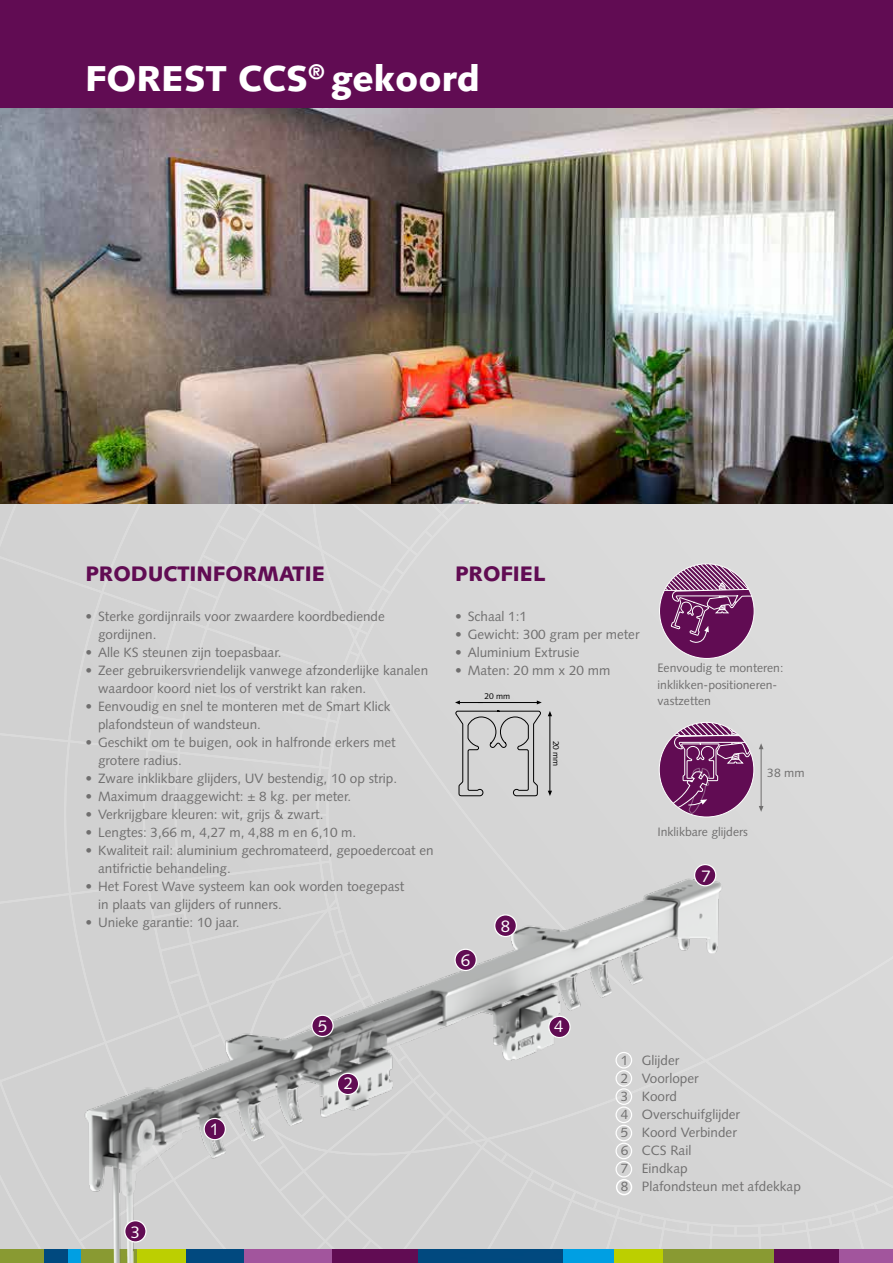
<style>
.page{position:relative;width:893px;height:1263px;background:#fff}
.page>*{position:absolute;margin:0;border:0;box-sizing:border-box;transform-origin:0 0}
.t1{font:900 36px "Syntax";color:#fff}
.t2{font:900 21px "Syntax";color:#610c53}
.t3{font:16.8px "Syntax";color:#fff}
.t4{font:13.5px/18px "Syntax";color:#706f6f}
.t5{font:12.15px/16.2px "Syntax";color:#706f6f}
.t6{font:8.4px "Syntax";color:#000}
</style>
<div class="page">
<div style="left:0;top:504px;width:893px;height:746px;background:#d6d6d6"></div>
<div style="left:0;top:0;width:893px;height:108px;background:#610c53"></div>
<div style="left:836px;top:1250px;width:57px;height:13px;background:#a2559d"></div>
<div style="left:0;top:1250px;width:44px;height:13px;background:#899a32"></div>
<div style="left:68px;top:1250px;width:13px;height:13px;background:#009fe3"></div>
<div style="left:44px;top:1250px;width:24px;height:13px;background:#00497f"></div>
<div style="left:773px;top:1250px;width:66px;height:13px;background:#610c53"></div>
<div style="left:662px;top:1250px;width:112px;height:13px;background:#899a32"></div>
<img style="left:0;top:108px;width:893px;height:396px">
<svg style="left:548px;top:791px;width:4px;height:5px"></svg>
<svg style="left:548px;top:711px;width:4px;height:5px"></svg>
<hr style="left:550px;top:716px;width:1px;height:77px;background:#000">
<svg style="left:455px;top:700px;width:28px;height:4px"></svg>
<svg style="left:537px;top:700px;width:5px;height:4px"></svg>
<hr style="left:478px;top:702px;width:59px;height:1px;background:#000">
<svg style="left:455px;top:711px;width:86px;height:85px"></svg>
<div style="left:659px;top:722px;width:95px;height:95px;background:#610c53;border-radius:50%"></div>
<hr style="left:659px;top:735px;width:95px;height:1px;background:#fff">
<svg style="left:671px;top:722px;width:92px;height:92px"></svg>
<div style="left:659px;top:564px;width:95px;height:94px;background:#610c53;border-radius:50%"></div>
<hr style="left:660px;top:590px;width:94px;height:1px;background:#fff">
<svg style="left:664px;top:564px;width:89px;height:79px"></svg>
<img style="left:74px;top:848px;width:685px;height:415px">
<div style="left:337px;top:1073px;width:22px;height:21px;background:#610c53;border-radius:50%"></div>
<div style="left:337px;top:1073px;width:22px;height:22px;border:1px solid #fff;border-radius:50%"></div>
<div style="left:125px;top:1221px;width:21px;height:21px;background:#610c53;border-radius:50%"></div>
<div style="left:124px;top:1220px;width:23px;height:22px;border:1px solid #fff;border-radius:50%"></div>
<div style="left:549px;top:1016px;width:21px;height:21px;background:#610c53;border-radius:50%"></div>
<div style="left:548px;top:1016px;width:23px;height:22px;border:1px solid #fff;border-radius:50%"></div>
<div style="left:312px;top:1015px;width:21px;height:21px;background:#610c53;border-radius:50%"></div>
<div style="left:311px;top:1015px;width:23px;height:22px;border:1px solid #fff;border-radius:50%"></div>
<div style="left:455px;top:949px;width:21px;height:21px;background:#610c53;border-radius:50%"></div>
<div style="left:454px;top:949px;width:23px;height:22px;border:1px solid #fff;border-radius:50%"></div>
<div style="left:695px;top:864px;width:21px;height:22px;background:#610c53;border-radius:50%"></div>
<div style="left:694px;top:864px;width:22px;height:22px;border:1px solid #fff;border-radius:50%"></div>
<div style="left:204px;top:1118px;width:21px;height:22px;background:#610c53;border-radius:50%"></div>
<div style="left:204px;top:1118px;width:22px;height:22px;border:1px solid #fff;border-radius:50%"></div>
<div style="left:495px;top:915px;width:21px;height:21px;background:#610c53;border-radius:50%"></div>
<div style="left:494px;top:914px;width:23px;height:23px;border:1px solid #fff;border-radius:50%"></div>
<div style="left:615px;top:1143px;width:17px;height:16px;border:1px solid #fff;border-radius:50%"></div>
<div style="left:615px;top:1161px;width:17px;height:16px;border:1px solid #fff;border-radius:50%"></div>
<div style="left:615px;top:1052px;width:17px;height:16px;border:1px solid #fff;border-radius:50%"></div>
<div style="left:615px;top:1070px;width:17px;height:17px;border:1px solid #fff;border-radius:50%"></div>
<div style="left:615px;top:1088px;width:17px;height:17px;border:1px solid #fff;border-radius:50%"></div>
<div style="left:615px;top:1106px;width:17px;height:17px;border:1px solid #fff;border-radius:50%"></div>
<div style="left:615px;top:1125px;width:17px;height:16px;border:1px solid #fff;border-radius:50%"></div>
<div style="left:616px;top:1179px;width:16px;height:16px;border:2px solid #fff;border-radius:50%"></div>
<h1 class="t1" style="left:85px;top:57px;width:396px">FOREST CCS<sup>®</sup> gekoord</h1>
<h2 class="t2" style="left:85px;top:561px;width:241px">PRODUCTINFORMATIE</h2>
<p class="t4" style="left:98px;top:607px;width:288px;text-indent:-13px">• Sterke gordijnrails voor zwaardere koordbediende gordijnen.</p>
<p class="t4" style="left:85px;top:643px;width:198px">• Alle KS steunen zijn toepasbaar.</p>
<p class="t4" style="left:98px;top:661px;width:332px;text-indent:-13px">• Zeer gebruikersvriendelijk vanwege afzonderlijke kanalen waardoor koord niet los of verstrikt kan raken.</p>
<p class="t4" style="left:98px;top:697px;width:294px;text-indent:-13px">• Eenvoudig en snel te monteren met de Smart Klick plafondsteun of wandsteun.</p>
<p class="t4" style="left:98px;top:733px;width:299px;text-indent:-13px">• Geschikt om te buigen, ook in halfronde erkers met grotere radius.</p>
<p class="t4" style="left:85px;top:769px;width:313px">• Zware inklikbare glijders, UV bestendig, 10 op strip.</p>
<p class="t4" style="left:85px;top:787px;width:267px">• Maximum draaggewicht: ± 8 kg. per meter.</p>
<p class="t4" style="left:85px;top:805px;width:240px">• Verkrijgbare kleuren: wit, grijs &amp; zwart.</p>
<p class="t4" style="left:85px;top:823px;width:272px">• Lengtes: 3,66 m, 4,27 m, 4,88 m en 6,10 m.</p>
<p class="t4" style="left:98px;top:841px;width:337px;text-indent:-13px">• Kwaliteit rail: aluminium gechromateerd, gepoedercoat en antifrictie behandeling.</p>
<p class="t4" style="left:98px;top:877px;width:308px;text-indent:-13px">• Het Forest Wave systeem kan ook worden toegepast in plaats van glijders of runners.</p>
<p class="t4" style="left:85px;top:913px;width:156px">• Unieke garantie: 10 jaar.</p>
<h2 class="t2" style="left:455px;top:561px;width:92px">PROFIEL</h2>
<p class="t4" style="left:455px;top:607px;width:74px">• Schaal 1:1</p>
<p class="t4" style="left:455px;top:625px;width:186px">• Gewicht: 300 gram per meter</p>
<p class="t4" style="left:455px;top:643px;width:126px">• Aluminium Extrusie</p>
<p class="t4" style="left:455px;top:661px;width:157px">• Maten: 20 mm x 20 mm</p>
<p class="t6" style="left:484px;top:691px;width:27px">20 mm</p>
<p class="t6" style="left:561px;top:741px;width:27px;rotate:90deg">20 mm</p>
<p class="t5" style="left:657px;top:660px;width:127px">Eenvoudig te monteren: inklikken-positioneren&shy;vastzetten</p>
<p class="t5" style="left:767px;top:765px;width:39px">38 mm</p>
<p class="t3" style="left:461px;top:950px;width:11px">6</p>
<p class="t3" style="left:501px;top:916px;width:11px">8</p>
<p class="t5" style="left:657px;top:824px;width:92px">Inklikbare glijders</p>
<p class="t3" style="left:701px;top:866px;width:11px">7</p>
<p class="t3" style="left:318px;top:1016px;width:11px">5</p>
<p class="t3" style="left:554px;top:1016px;width:11px">4</p>
<p class="t3" style="left:131px;top:1222px;width:11px">3</p>
<p class="t3" style="left:210px;top:1119px;width:11px">1</p>
<p class="t3" style="left:344px;top:1073px;width:11px">2</p>
<p class="t4" style="left:621px;top:1052px;width:182px">1 Glijder<br>2 Voorloper<br>3 Koord<br>4 Overschuifglijder<br>5 Koord Verbinder<br>6 CCS Rail<br>7 Eindkap<br>8 Plafondsteun met afdekkap</p>
</div>
